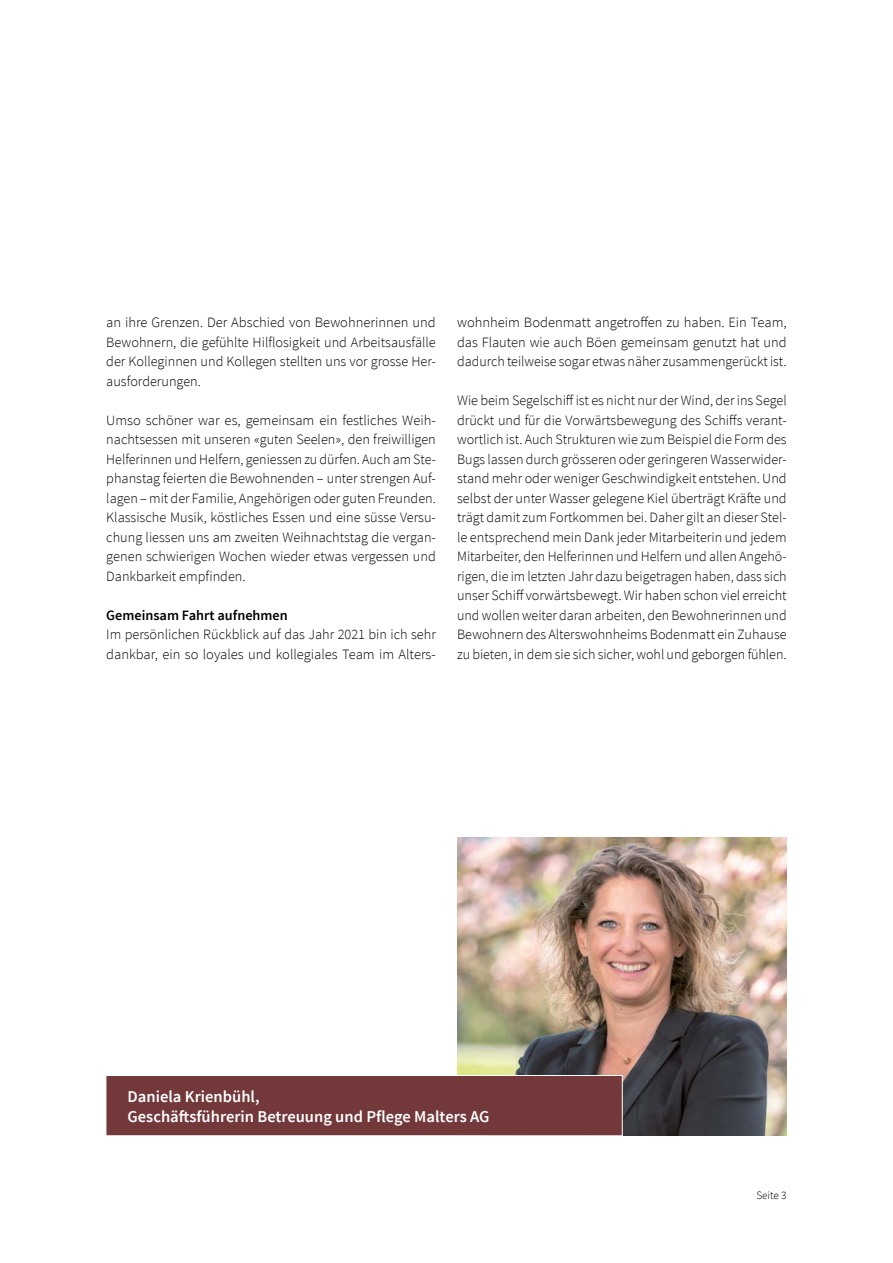
<style>
.page{position:relative;width:893px;height:1263px;background:#fff}
.page>*{position:absolute;margin:0;border:0;box-sizing:border-box;transform-origin:0 0}
.t1{font:600 16.5px/19.8px "Source Sans Pro";color:#fff}
.t2{font:300 14.25px/19.5px "Source Sans Pro";color:#000;text-align:justify}
.t3{font:600 14.25px "Source Sans Pro";color:#000}
.t4{font:300 11.25px "Source Sans Pro";color:#000}
</style>
<div class="page">
<img style="left:457px;top:838px;width:330px;height:297px">
<div style="left:106px;top:1075px;width:517px;height:61px;background:#73393a"></div>
<p class="t2" style="left:106px;top:313px;width:331px">an ihre Grenzen. Der Abschied von Bewohnerinnen und Bewohnern, die gefühlte Hilflosigkeit und Arbeitsausfälle der Kolleginnen und Kollegen stellten uns vor grosse Her&shy;ausforderungen.</p>
<p class="t2" style="left:106px;top:410px;width:331px">Umso schöner war es, gemeinsam ein festliches Weih&shy;nachtsessen mit unseren «guten Seelen», den freiwilligen Helferinnen und Helfern, geniessen zu dürfen. Auch am Ste&shy;phanstag feierten die Bewohnenden – unter strengen Auf&shy;lagen – mit der Familie, Angehörigen oder guten Freunden.<br>Klassische Musik, köstliches Essen und eine süsse Versu&shy;chung liessen uns am zweiten Weihnachtstag die vergan&shy;genen schwierigen Wochen wieder etwas vergessen und Dankbarkeit empfinden.</p>
<p class="t3" style="left:106px;top:606px;width:183px">Gemeinsam Fahrt aufnehmen</p>
<p class="t2" style="left:106px;top:625px;width:331px">Im persönlichen Rückblick auf das Jahr 2021 bin ich sehr dankbar, ein so loyales und kollegiales Team im Alters-</p>
<p class="t2" style="left:457px;top:313px;width:331px">wohnheim Bodenmatt angetroffen zu haben. Ein Team, das Flauten wie auch Böen gemeinsam genutzt hat und dadurch teilweise sogar etwas näher zusammengerückt ist.</p>
<p class="t2" style="left:457px;top:391px;width:331px">Wie beim Segelschiff ist es nicht nur der Wind, der ins Segel drückt und für die Vorwärtsbewegung des Schiffs verant&shy;wortlich ist. Auch Strukturen wie zum Beispiel die Form des Bugs lassen durch grösseren oder geringeren Wasserwider&shy;stand mehr oder weniger Geschwindigkeit entstehen. Und selbst der unter Wasser gelegene Kiel überträgt Kräfte und trägt damit zum Fortkommen bei. Daher gilt an dieser Stel&shy;le entsprechend mein Dank jeder Mitarbeiterin und jedem Mitarbeiter, den Helferinnen und Helfern und allen Angehö&shy;rigen, die im letzten Jahr dazu beigetragen haben, dass sich unser Schiff vorwärtsbewegt. Wir haben schon viel erreicht und wollen weiter daran arbeiten, den Bewohnerinnen und Bewohnern des Alterswohnheims Bodenmatt ein Zuhause zu bieten, in dem sie sich sicher, wohl und geborgen fühlen.</p>
<p class="t1" style="left:128px;top:1087px;width:363px">Daniela Krienbühl,<br>Geschäftsführerin Betreuung und Pflege Malters AG</p>
<p class="t4" style="left:756px;top:1188px;width:32px">Seite 3</p>
</div>
